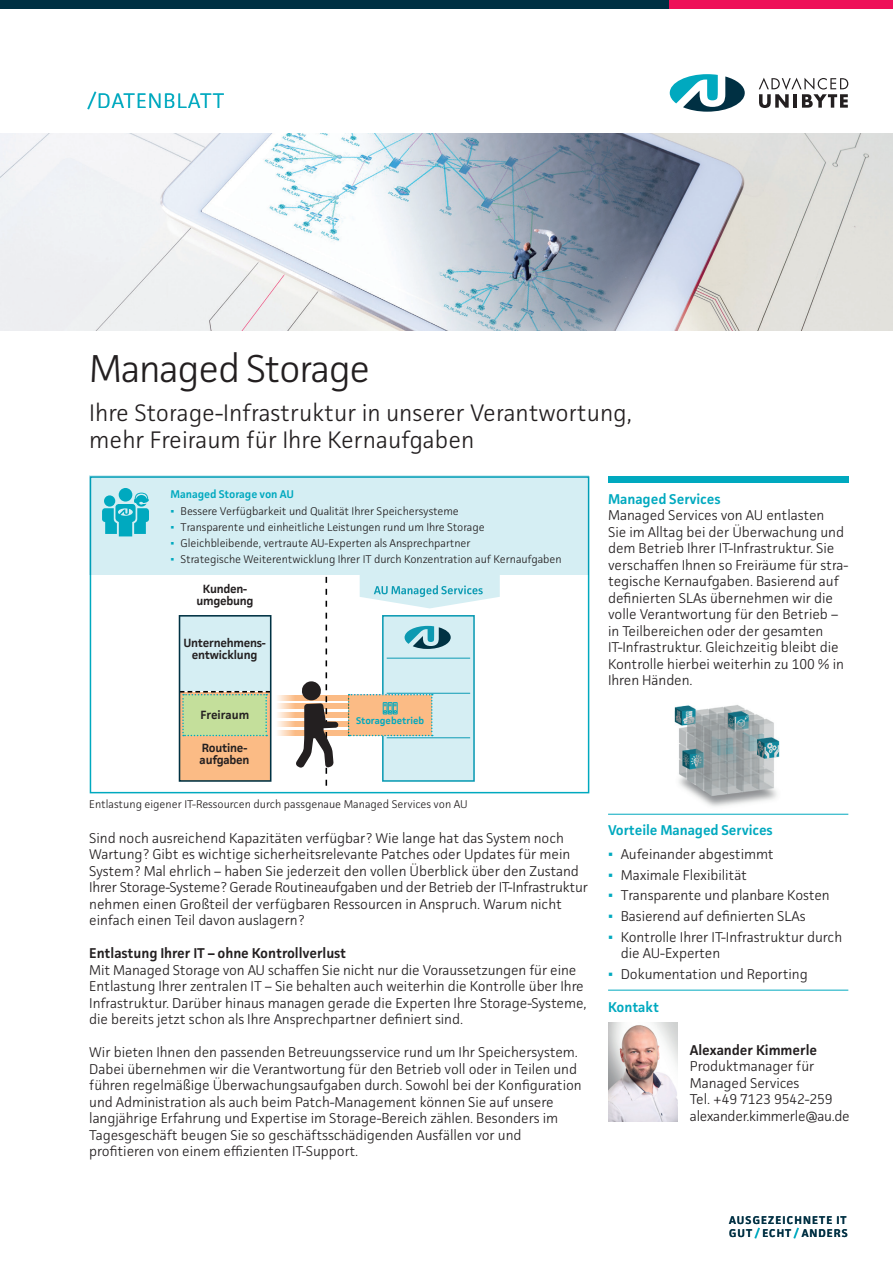
<style>
.page{position:relative;width:893px;height:1263px;background:#fff}
.page>*{position:absolute;margin:0;border:0;box-sizing:border-box;transform-origin:0 0}
.t1{font:300 39px "Facit";letter-spacing:-.03em;color:#231f20}
.t2{font:300 24px/27px "Facit";color:#231f20}
.t3{font:300 21px "Facit";letter-spacing:.05em;color:#00a9bf}
.t4{font:300 14.25px/16.5px "Facit";letter-spacing:-.005em;color:#231f20}
.t5{font:600 14.25px "Facit";letter-spacing:-.005em;color:#231f20}
.t6{font:600 14.25px "Facit";letter-spacing:-.005em;color:#00a9bf}
.t7{font:300 11.25px "Facit";letter-spacing:-.005em;color:#231f20}
.t8{font:600 11.25px/13.5px "Facit";letter-spacing:.1em;color:#003043}
.t9{font:600 11.25px "Facit";letter-spacing:-.005em;color:#00a9bf}
.t10{font:600 10.95px/12px "AU Facit";letter-spacing:-.02em;color:#231f20;text-align:center}
.t11{font:600 10.95px "AU Facit";color:#231f20}
.t12{font:600 9px "AU Facit";color:#00a9bf}
.s1{font-family:"Arial";font-weight:400;color:#00a9bf}
.s2{color:#00a9bf}
</style>
<div class="page">
<img style="left:0;top:134px;width:893px;height:196px">
<svg style="left:759px;top:78px;width:89px;height:30px"></svg>
<svg style="left:670px;top:74px;width:75px;height:38px"></svg>
<div style="left:382px;top:615px;width:93px;height:167px;background:#d5eef3;border:2px solid #0e9cb4"></div>
<hr style="left:387px;top:658px;width:83px;height:1px;background:#0e9cb4">
<hr style="left:387px;top:693px;width:83px;height:1px;background:#0e9cb4">
<hr style="left:387px;top:737px;width:83px;height:1px;background:#0e9cb4">
<svg style="left:405px;top:626px;width:46px;height:23px"></svg>
<svg style="left:360px;top:575px;width:140px;height:33px"></svg>
<svg style="left:179px;top:615px;width:92px;height:167px"></svg>
<svg style="left:277px;top:695px;width:71px;height:5px"></svg>
<svg style="left:277px;top:730px;width:71px;height:5px"></svg>
<svg style="left:277px;top:721px;width:71px;height:6px"></svg>
<svg style="left:277px;top:712px;width:71px;height:6px"></svg>
<svg style="left:277px;top:704px;width:71px;height:5px"></svg>
<div style="left:90px;top:476px;width:499px;height:99px;background:#d5eef3"></div>
<svg style="left:102px;top:488px;width:47px;height:48px"></svg>
<svg style="left:348px;top:694px;width:85px;height:42px"></svg>
<div style="left:393px;top:702px;width:4px;height:12px;border:1px solid #00a9bf"></div>
<svg style="left:296px;top:577px;width:42px;height:209px"></svg>
<div style="left:0;top:0;width:670px;height:9px;background:#003043"></div>
<div style="left:670px;top:0;width:223px;height:9px;background:#ee1059"></div>
<img style="left:674px;top:705px;width:106px;height:102px">
<div style="left:608px;top:476px;width:240px;height:6px;background:#00a9bf"></div>
<hr style="left:608px;top:814px;width:240px;height:1px;background:#00a9bf">
<hr style="left:608px;top:990px;width:240px;height:1px;background:#00a9bf">
<img style="left:608px;top:1022px;width:69px;height:99px">
<div style="left:90px;top:476px;width:499px;height:317px;border:2px solid #00a9bf"></div>
<h3 class="t3" style="left:88px;top:87px;width:138px">/DATENBLATT</h3>
<h1 class="t1" style="left:89px;top:344px;width:283px">Managed Storage</h1>
<h2 class="t2" style="left:89px;top:399px;width:544px">Ihre Storage-Infrastruktur in unserer Verantwortung, mehr Freiraum für Ihre Kernaufgaben</h2>
<p class="t6" style="left:608px;top:490px;width:114px">Managed Services</p>
<p class="t4" style="left:608px;top:507px;width:242px">Managed Services von AU entlasten<br>Sie im Alltag bei der Überwachung und dem Betrieb Ihrer IT-Infrastruktur. Sie verschaffen Ihnen so Freiräume für stra&shy;tegische Kernaufgaben. Basierend auf definierten SLAs übernehmen wir die volle Verantwortung für den Betrieb – in Teilbereichen oder der gesamten IT-Infrastruktur. Gleichzeitig bleibt die Kontrolle hierbei weiterhin zu 100 % in Ihren Händen.</p>
<p class="t9" style="left:171px;top:487px;width:125px">Managed Storage von AU</p>
<p class="t7" style="left:171px;top:504px;width:290px"><span class="s1">▪</span> Bessere Verfügbarkeit und Qualität Ihrer Speichersysteme</p>
<p class="t7" style="left:171px;top:520px;width:316px"><span class="s1">▪</span> Transparente und einheitliche Leistungen rund um Ihre Storage</p>
<p class="t7" style="left:171px;top:536px;width:302px"><span class="s1">▪</span> Gleichbleibende, vertraute AU-Experten als Ansprechpartner</p>
<p class="t7" style="left:171px;top:552px;width:393px"><span class="s1">▪</span> Strategische Weiterentwicklung Ihrer IT durch Konzentration auf Kernaufgaben</p>
<p class="t10" style="left:196px;top:583px;width:59px">Kunden&shy;umgebung</p>
<p class="t10" style="left:183px;top:637px;width:84px">Unternehmens&shy;entwicklung</p>
<p class="t11" style="left:200px;top:706px;width:50px">Freiraum</p>
<p class="t10" style="left:200px;top:741px;width:51px;text-align:left">Routine&shy;aufgaben</p>
<p class="t12" style="left:356px;top:714px;width:69px">Storagebetrieb</p>
<p class="t7" style="left:89px;top:797px;width:380px">Entlastung eigener IT-Ressourcen durch passgenaue Managed Services von AU</p>
<p class="t4" style="left:89px;top:829px;width:500px">Sind noch ausreichend Kapazitäten verfügbar? Wie lange hat das System noch Wartung? Gibt es wichtige sicherheitsrelevante Patches oder Updates für mein System? Mal ehrlich – haben Sie jederzeit den vollen Überblick über den Zustand Ihrer Storage-Systeme? Gerade Routineaufgaben und der Betrieb der IT-Infrastruktur nehmen einen Großteil der verfügbaren Ressourcen in Anspruch. Warum nicht einfach einen Teil davon auslagern?</p>
<p class="t5" style="left:89px;top:944px;width:259px">Entlastung Ihrer IT – ohne Kontrollverlust</p>
<p class="t4" style="left:89px;top:961px;width:499px">Mit Managed Storage von AU schaffen Sie nicht nur die Voraussetzungen für eine Entlastung Ihrer zentralen IT – Sie behalten auch weiterhin die Kontrolle über Ihre Infrastruktur. Darüber hinaus managen gerade die Experten Ihre Storage-Systeme, die bereits jetzt schon als Ihre Ansprechpartner definiert sind.</p>
<p class="t4" style="left:89px;top:1044px;width:494px">Wir bieten Ihnen den passenden Betreuungsservice rund um Ihr Speichersystem.<br>Dabei übernehmen wir die Verantwortung für den Betrieb voll oder in Teilen und führen regelmäßige Überwachungsaufgaben durch. Sowohl bei der Konfiguration und Administration als auch beim Patch-Management können Sie auf unsere langjährige Erfahrung und Expertise im Storage-Bereich zählen. Besonders im Tagesgeschäft beugen Sie so geschäftsschädigenden Ausfällen vor und profitieren von einem effizienten IT-Support.</p>
<p class="t6" style="left:608px;top:821px;width:166px">Vorteile Managed Services</p>
<p class="t4" style="left:608px;top:845px;width:167px"><span class="s1">▪</span> Aufeinander abgestimmt</p>
<p class="t4" style="left:608px;top:866px;width:141px"><span class="s1">▪</span> Maximale Flexibilität</p>
<p class="t4" style="left:608px;top:887px;width:223px"><span class="s1">▪</span> Transparente und planbare Kosten</p>
<p class="t4" style="left:608px;top:908px;width:199px"><span class="s1">▪</span> Basierend auf definierten SLAs</p>
<p class="t4" style="left:621px;top:928px;width:223px;text-indent:-13px"><span class="s1">▪</span> Kontrolle Ihrer IT-Infrastruktur durch die AU-Experten</p>
<p class="t4" style="left:608px;top:966px;width:201px"><span class="s1">▪</span> Dokumentation und Reporting</p>
<p class="t6" style="left:608px;top:998px;width:53px">Kontakt</p>
<p class="t5" style="left:690px;top:1041px;width:129px">Alexander Kimmerle</p>
<p class="t4" style="left:690px;top:1058px;width:161px">Produktmanager für<br>Managed Services<br>Tel. +49 7123 9542-259 alexander.kimmerle@au.de</p>
<p class="t8" style="left:729px;top:1213px;width:120px">AUSGEZEICHNETE IT<br>GUT <span class="s2">/</span> ECHT <span class="s2">/</span> ANDERS</p>
</div>
